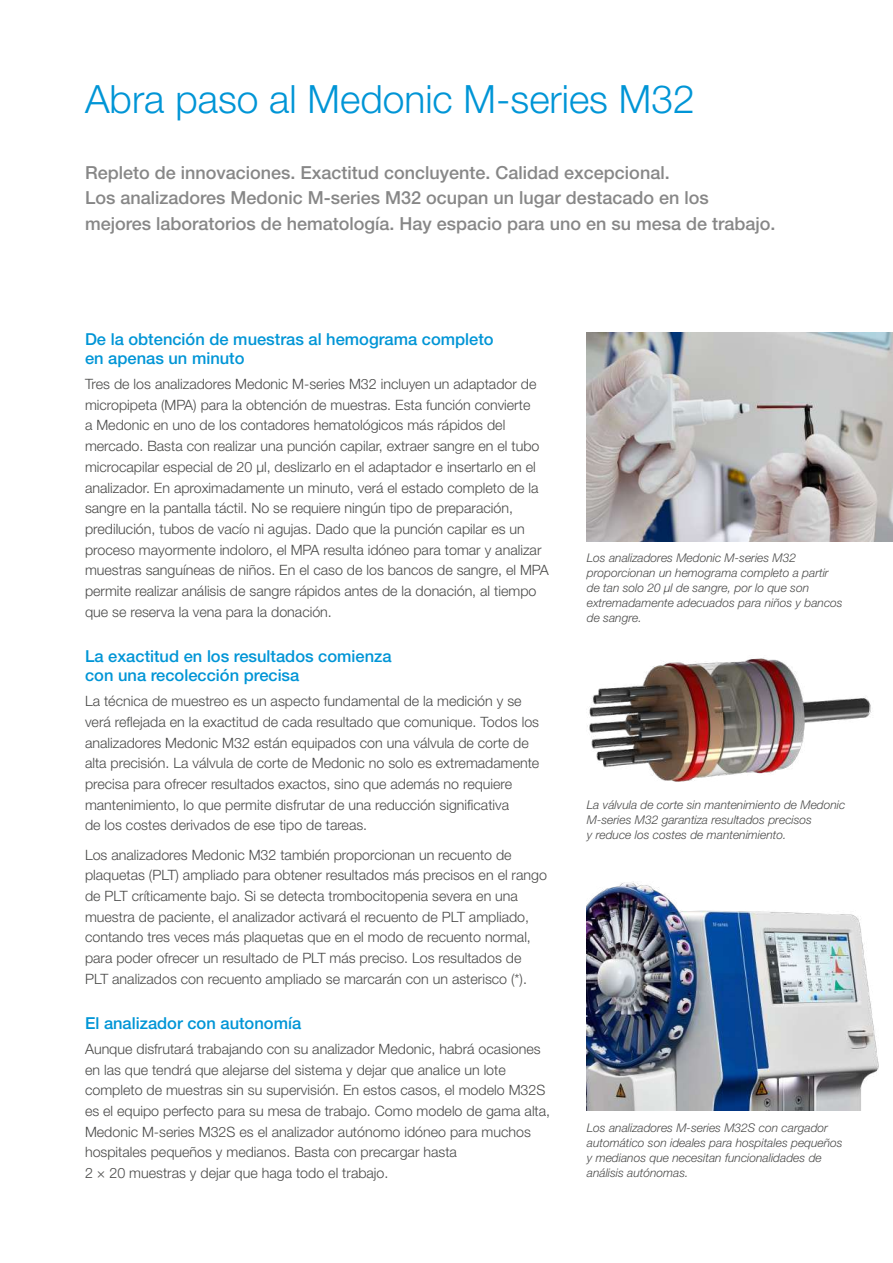
<style>
.page{position:relative;width:893px;height:1263px;background:#fff}
.page>*{position:absolute;margin:0;border:0;box-sizing:border-box;transform-origin:0 0}
.t1{font:300 39px "Helvetica Neue LT Pro";color:#0095d6}
.t2{font:500 18px/25.5px "Helvetica Neue LT Pro";color:#878787}
.t3{font:500 16.5px/19.5px "Helvetica Neue LT Pro";color:#0095d6}
.t4{font:300 14.25px/20.7px "Helvetica Neue LT Pro";color:#4a4a49}
.t5{font:italic 300 12px/15px "Helvetica Neue LT Std";color:#4a4a49}
</style>
<div class="page">
<img style="left:587px;top:333px;width:306px;height:208px">
<img style="left:589px;top:658px;width:283px;height:124px">
<img style="left:587px;top:881px;width:292px;height:230px">
<h1 class="t1" style="left:85px;top:75px;width:611px">Abra paso al Medonic M-series M32</h1>
<p class="t2" style="left:85px;top:159px;width:692px">Repleto de innovaciones. Exactitud concluyente. Calidad excepcional.<br>Los analizadores Medonic M-series M32 ocupan un lugar destacado en los mejores laboratorios de hematología. Hay espacio para uno en su mesa de trabajo.</p>
<p class="t3" style="left:85px;top:329px;width:410px">De la obtención de muestras al hemograma completo en apenas un minuto</p>
<p class="t4" style="left:85px;top:373px;width:465px">Tres de los analizadores Medonic M-series M32 incluyen un adaptador de micropipeta (MPA) para la obtención de muestras. Esta función convierte<br>a Medonic en uno de los contadores hematológicos más rápidos del mercado. Basta con realizar una punción capilar, extraer sangre en el tubo microcapilar especial de 20 μl, deslizarlo en el adaptador e insertarlo en el analizador. En aproximadamente un minuto, verá el estado completo de la sangre en la pantalla táctil. No se requiere ningún tipo de preparación, predilución, tubos de vacío ni agujas. Dado que la punción capilar es un proceso mayormente indoloro, el MPA resulta idóneo para tomar y analizar muestras sanguíneas de niños. En el caso de los bancos de sangre, el MPA permite realizar análisis de sangre rápidos antes de la donación, al tiempo que se reserva la vena para la donación.</p>
<p class="t3" style="left:85px;top:646px;width:308px">La exactitud en los resultados comienza con una recolección precisa</p>
<p class="t4" style="left:85px;top:690px;width:456px">La técnica de muestreo es un aspecto fundamental de la medición y se verá reflejada en la exactitud de cada resultado que comunique. Todos los analizadores Medonic M32 están equipados con una válvula de corte de alta precisión. La válvula de corte de Medonic no solo es extremadamente precisa para ofrecer resultados exactos, sino que además no requiere mantenimiento, lo que permite disfrutar de una reducción significativa<br>de los costes derivados de ese tipo de tareas.</p>
<p class="t4" style="left:85px;top:844px;width:463px">Los analizadores Medonic M32 también proporcionan un recuento de plaquetas (PLT) ampliado para obtener resultados más precisos en el rango de PLT críticamente bajo. Si se detecta trombocitopenia severa en una muestra de paciente, el analizador activará el recuento de PLT ampliado, contando tres veces más plaquetas que en el modo de recuento normal, para poder ofrecer un resultado de PLT más preciso. Los resultados de PLT analizados con recuento ampliado se marcarán con un asterisco (*).</p>
<p class="t3" style="left:85px;top:1013px;width:218px">El analizador con autonomía</p>
<p class="t4" style="left:85px;top:1038px;width:467px">Aunque disfrutará trabajando con su analizador Medonic, habrá ocasiones en las que tendrá que alejarse del sistema y dejar que analice un lote completo de muestras sin su supervisión. En estos casos, el modelo M32S es el equipo perfecto para su mesa de trabajo. Como modelo de gama alta, Medonic M-series M32S es el analizador autónomo idóneo para muchos hospitales pequeños y medianos. Basta con precargar hasta<br>2 × 20 muestras y dejar que haga todo el trabajo.</p>
<p class="t5" style="left:587px;top:550px;width:257px">Los analizadores Medonic M-series M32 proporcionan un hemograma completo a partir de tan solo 20 μl de sangre, por lo que son extremadamente adecuados para niños y bancos de sangre.</p>
<p class="t5" style="left:587px;top:797px;width:260px">La válvula de corte sin mantenimiento de Medonic<br>M-series M32 garantiza resultados precisos<br>y reduce los costes de mantenimiento.</p>
<p class="t5" style="left:587px;top:1120px;width:257px">Los analizadores M-series M32S con cargador automático son ideales para hospitales pequeños y medianos que necesitan funcionalidades de análisis autónomas.</p>
</div>
